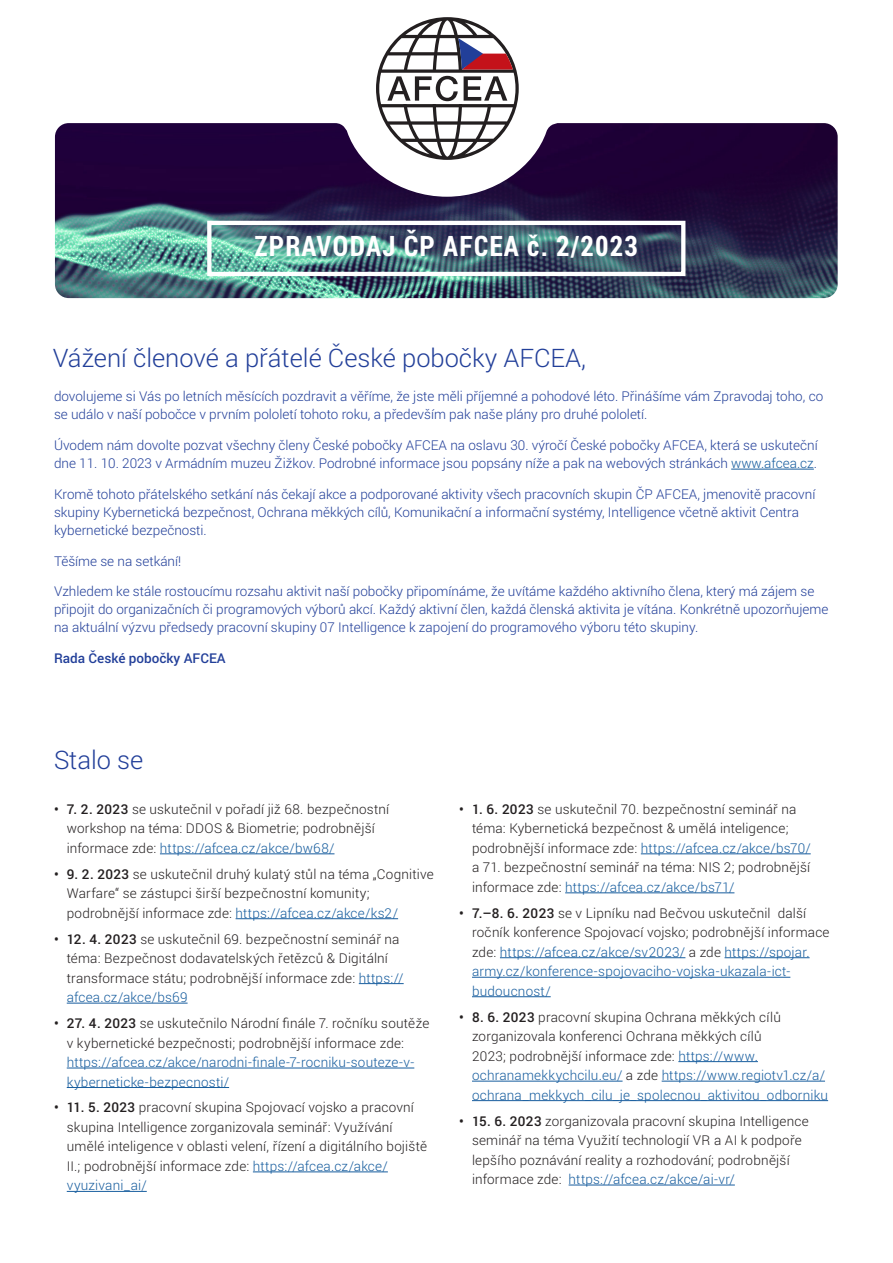
<style>
.page{position:relative;width:893px;height:1263px;background:#fff}
.page>*{position:absolute;margin:0;border:0;box-sizing:border-box;transform-origin:0 0}
.t1{font:700 28.2px "Roboto Condensed";letter-spacing:.04em;color:#fff}
.text_black{font:300 25.5px "Roboto";color:#223f99}
.t2{font:300 13.5px/19.5px "Roboto";letter-spacing:.015em;color:#231f20}
.text_black-2{font:300 13.5px/18px "Roboto";color:#223f99}
.t3{font:300 13.5px/19.5px "Roboto";letter-spacing:.015em;color:#175d9e}
.text_black-3{font:500 13.5px "Roboto";color:#223f99}
.s1{color:#175d9e}
.s2{font-weight:500}
.s3{font-weight:500;color:#231f20}
.s4{color:#231f20}
</style>
<div class="page">
<img style="left:55px;top:197px;width:783px;height:101px">
<svg style="left:54px;top:123px;width:784px;height:74px;background:#381e4e"></svg>
<svg style="left:376px;top:17px;width:143px;height:143px"></svg>
<div style="left:207px;top:221px;width:478px;height:55px;border:4px solid #fff"></div>
<hr style="left:731px;top:469px;width:83px;height:1px;background:#175d9e">
<hr style="left:160px;top:853px;width:174px;height:1px;background:#175d9e">
<hr style="left:236px;top:918px;width:162px;height:1px;background:#175d9e">
<hr style="left:359px;top:983px;width:45px;height:1px;background:#175d9e">
<hr style="left:67px;top:1003px;width:121px;height:1px;background:#175d9e">
<hr style="left:67px;top:1068px;width:347px;height:1px;background:#175d9e">
<hr style="left:67px;top:1087px;width:162px;height:1px;background:#175d9e">
<hr style="left:253px;top:1171px;width:135px;height:1px;background:#175d9e">
<hr style="left:67px;top:1191px;width:80px;height:1px;background:#175d9e">
<hr style="left:641px;top:853px;width:170px;height:1px;background:#175d9e">
<hr style="left:565px;top:892px;width:169px;height:1px;background:#175d9e">
<hr style="left:500px;top:957px;width:185px;height:1px;background:#175d9e">
<hr style="left:724px;top:957px;width:86px;height:1px;background:#175d9e">
<hr style="left:472px;top:977px;width:318px;height:1px;background:#175d9e">
<hr style="left:472px;top:996px;width:79px;height:1px;background:#175d9e">
<hr style="left:678px;top:1061px;width:80px;height:1px;background:#175d9e">
<hr style="left:472px;top:1081px;width:151px;height:1px;background:#175d9e">
<hr style="left:662px;top:1081px;width:163px;height:1px;background:#175d9e">
<hr style="left:472px;top:1100px;width:356px;height:1px;background:#175d9e">
<hr style="left:569px;top:1185px;width:166px;height:1px;background:#175d9e">
<p class="t1" style="left:255px;top:227px;width:385px">ZPRAVODAJ ČP AFCEA č. 2/2023</p>
<p class="text_black" style="left:53px;top:340px;width:535px">Vážení členové a přátelé České pobočky AFCEA,</p>
<p class="text_black-2" style="left:54px;top:387px;width:771px">dovolujeme si Vás po letních měsících pozdravit a věříme, že jste měli příjemné a pohodové léto. Přinášíme vám Zpravodaj toho, co se událo v naší pobočce v prvním pololetí tohoto roku, a především pak naše plány pro druhé pololetí.</p>
<p class="text_black-2" style="left:54px;top:436px;width:765px">Úvodem nám dovolte pozvat všechny členy České pobočky AFCEA na oslavu 30. výročí České pobočky AFCEA, která se uskuteční dne 11. 10. 2023 v Armádním muzeu Žižkov. Podrobné informace jsou popsány níže a pak na webových stránkách <span class="s1">www.afcea.cz</span>.</p>
<p class="text_black-2" style="left:54px;top:485px;width:763px">Kromě tohoto přátelského setkání nás čekají akce a podporované aktivity všech pracovních skupin ČP AFCEA, jmenovitě pracovní skupiny Kybernetická bezpečnost, Ochrana měkkých cílů, Komunikační a informační systémy, Intelligence včetně aktivit Centra kybernetické bezpečnosti.</p>
<p class="text_black-2" style="left:54px;top:551px;width:129px">Těšíme se na setkání!</p>
<p class="text_black-2" style="left:54px;top:582px;width:776px">Vzhledem ke stále rostoucímu rozsahu aktivit naší pobočky připomínáme, že uvítáme každého aktivního člena, který má zájem se připojit do organizačních či programových výborů akcí. Každý aktivní člen, každá členská aktivita je vítána. Konkrétně upozorňujeme na aktuální výzvu předsedy pracovní skupiny 07 Intelligence k zapojení do programového výboru této skupiny.</p>
<p class="text_black-3" style="left:54px;top:649px;width:173px">Rada České pobočky AFCEA</p>
<p class="text_black" style="left:54px;top:742px;width:91px">Stalo se</p>
<p class="t2" style="left:67px;top:799px;width:324px;text-indent:-13px"><span class="s2">• 7. 2. 2023</span> se uskutečnil v pořadí již 68. bezpečnostní workshop na téma: DDOS &amp; Biometrie; podrobnější informace zde: <span class="s1">https://afcea.cz/akce/bw68/</span></p>
<p class="t2" style="left:67px;top:864px;width:368px;text-indent:-13px"><span class="s2">• 9. 2. 2023</span> se uskutečnil druhý kulatý stůl na téma „Cognitive<br>Warfare“ se zástupci širší bezpečnostní komunity; podrobnější informace zde: <span class="s1">https://afcea.cz/akce/ks2/</span></p>
<p class="t2" style="left:67px;top:929px;width:338px;text-indent:-13px"><span class="s2">• 12. 4. 2023</span> se uskutečnil 69. bezpečnostní seminář na téma: Bezpečnost dodavatelských řetězců &amp; Digitální transformace státu; podrobnější informace zde: <span class="s1">https:// afcea.cz/akce/bs69</span></p>
<p class="t2" style="left:67px;top:1013px;width:364px;text-indent:-13px"><span class="s2">• 27. 4. 2023</span> se uskutečnilo Národní finále 7. ročníku soutěže v kybernetické bezpečnosti; podrobnější informace zde: <span class="s1">https://afcea.cz/akce/narodni-finale-7-rocniku-souteze-v&shy;kyberneticke-bezpecnosti/</span></p>
<p class="t2" style="left:67px;top:1097px;width:362px;text-indent:-13px"><span class="s2">• 11. 5. 2023</span> pracovní skupina Spojovací vojsko a pracovní skupina Intelligence zorganizovala seminář: Využívání umělé inteligence v oblasti velení, řízení a digitálního bojiště II.; podrobnější informace zde: <span class="s1">https://afcea.cz/akce/ vyuzivani_ai/</span></p>
<p class="t2" style="left:472px;top:799px;width:340px;text-indent:-13px"><span class="s2">• 1. 6. 2023</span> se uskutečnil 70. bezpečnostní seminář na téma: Kybernetická bezpečnost &amp; umělá inteligence; podrobnější informace zde: <span class="s1">https://afcea.cz/akce/bs70/ </span>a 71. bezpečnostní seminář na téma: NIS 2; podrobnější informace zde: <span class="s1">https://afcea.cz/akce/bs71/</span></p>
<p class="t3" style="left:472px;top:903px;width:359px;text-indent:-13px"><span class="s3">• 7.–8. 6. 2023</span> <span class="s4">se v Lipníku nad Bečvou uskutečnil další ročník konference Spojovací vojsko; podrobnější informace zde:</span> https://afcea.cz/akce/sv2023/ <span class="s4">a zde</span> https://spojar. army.cz/konference-spojovaciho-vojska-ukazala-ict&shy;budoucnost/</p>
<p class="t3" style="left:472px;top:1007px;width:358px;text-indent:-13px"><span class="s3">• 8. 6. 2023</span> <span class="s4">pracovní skupina Ochrana měkkých cílů zorganizovala konferenci Ochrana měkkých cílů<br>2023; podrobnější informace zde:</span> https://www. ochranamekkychcilu.eu/ <span class="s4">a zde</span> https://www.regiotv1.cz/a/ ochrana_mekkych_cilu_je_spolecnou_aktivitou_odborniku</p>
<p class="t2" style="left:472px;top:1110px;width:338px;text-indent:-13px"><span class="s2">• 15. 6. 2023</span> zorganizovala pracovní skupina Intelligence seminář na téma Využití technologií VR a AI k podpoře lepšího poznávání reality a rozhodování; podrobnější informace zde: <span class="s1">https://afcea.cz/akce/ai-vr/</span></p>
</div>
